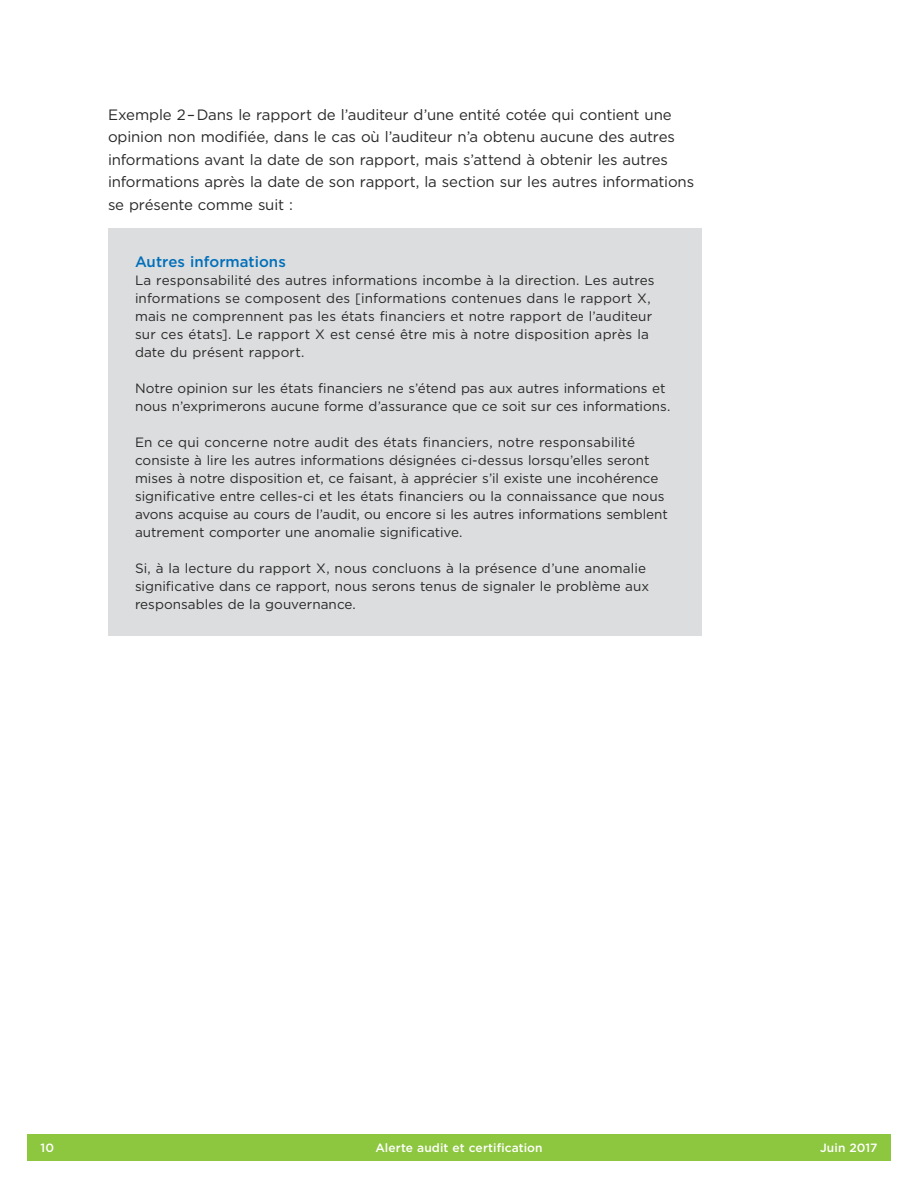
<style>
.page{position:relative;width:918px;height:1188px;background:#fff}
.page>*{position:absolute;margin:0;border:0;box-sizing:border-box;transform-origin:0 0}
.t1{font:15px/22.5px "Gotham";letter-spacing:-.01em;color:#292829}
.t2{font:500 15px "Gotham";color:#006fba}
.t3{font:13.5px/18px "Gotham";letter-spacing:.005em;color:#292829}
.t4{font:500 12px "Gotham";letter-spacing:.005em;color:#fff}
</style>
<div class="page">
<div style="left:27px;top:1134px;width:864px;height:27px;background:#8dc63f"></div>
<div style="left:108px;top:228px;width:594px;height:408px;background:#dcddde"></div>
<p class="t1" style="left:108px;top:103px;width:588px">Exemple 2 – Dans le rapport de l’auditeur d’une entité cotée qui contient une opinion non modifiée, dans le cas où l’auditeur n’a obtenu aucune des autres informations avant la date de son rapport, mais s’attend à obtenir les autres informations après la date de son rapport, la section sur les autres informations se présente comme suit :</p>
<p class="t2" style="left:135px;top:252px;width:152px">Autres informations</p>
<p class="t3" style="left:135px;top:271px;width:521px">La responsabilité des autres informations incombe à la direction. Les autres informations se composent des [informations contenues dans le rapport X, mais ne comprennent pas les états financiers et notre rapport de l’auditeur sur ces états]. Le rapport X est censé être mis à notre disposition après la date du présent rapport.</p>
<p class="t3" style="left:135px;top:379px;width:537px">Notre opinion sur les états financiers ne s’étend pas aux autres informations et nous n’exprimerons aucune forme d’assurance que ce soit sur ces informations.</p>
<p class="t3" style="left:135px;top:433px;width:534px">En ce qui concerne notre audit des états financiers, notre responsabilité consiste à lire les autres informations désignées ci-dessus lorsqu’elles seront mises à notre disposition et, ce faisant, à apprécier s’il existe une incohérence significative entre celles-ci et les états financiers ou la connaissance que nous avons acquise au cours de l’audit, ou encore si les autres informations semblent autrement comporter une anomalie significative.</p>
<p class="t3" style="left:135px;top:559px;width:516px">Si, à la lecture du rapport X, nous concluons à la présence d’une anomalie significative dans ce rapport, nous serons tenus de signaler le problème aux responsables de la gouvernance.</p>
<p class="t4" style="left:40px;top:1140px;width:15px">10</p>
<p class="t4" style="left:375px;top:1140px;width:169px">Alerte audit et certification</p>
<p class="t4" style="left:820px;top:1140px;width:59px">Juin 2017</p>
</div>
